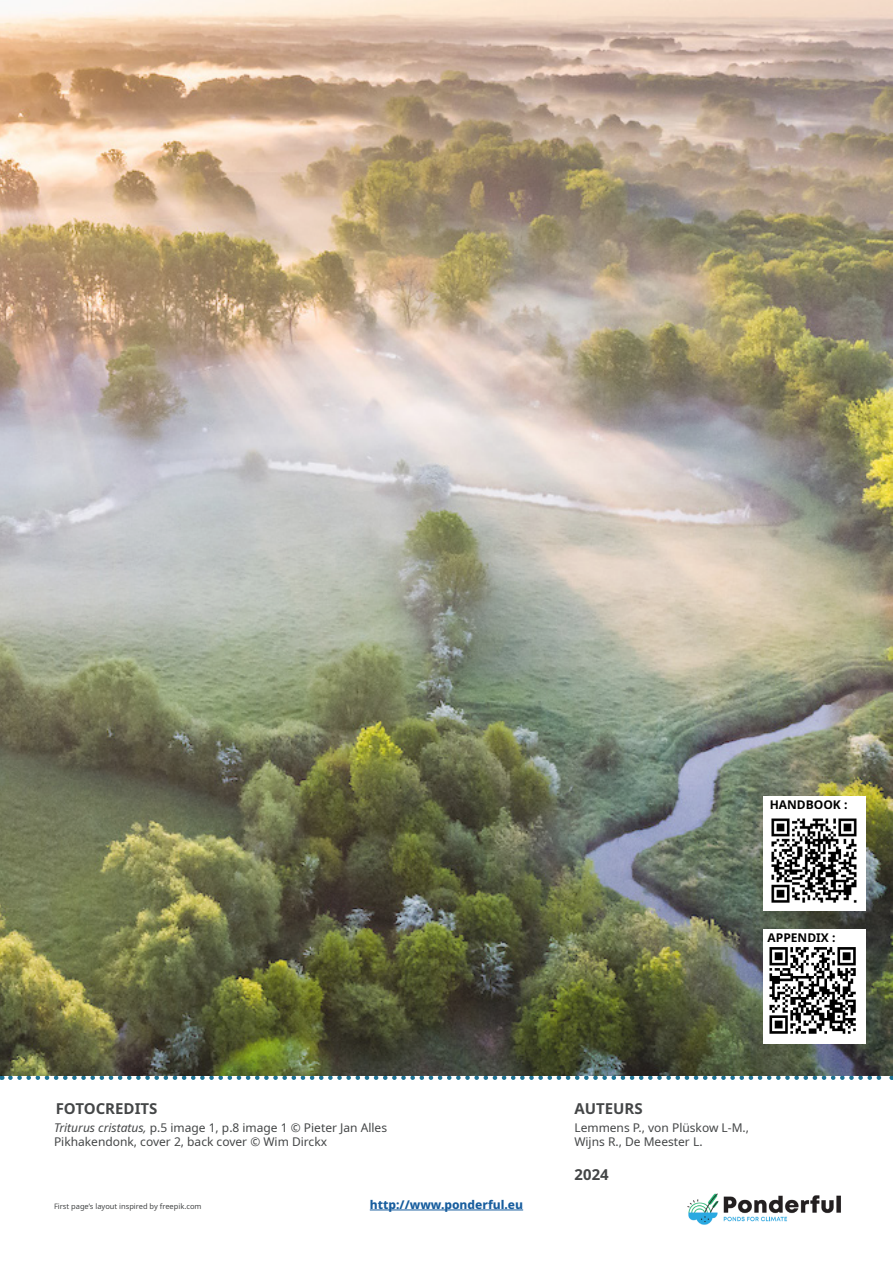
<style>
.page{position:relative;width:893px;height:1263px;background:#fff}
.page>*{position:absolute;margin:0;border:0;box-sizing:border-box;transform-origin:0 0}
.Titre2{font:700 15px "Noto Sans";color:#444647}
.Texte1{font:12px/14.4px "Noto Sans";color:#444647}
.Texte1-2{font:800 12px "Noto Sans";color:#175d9e}
.Titre2-2{font:700 12px "Noto Sans";color:#000001}
.Texte1-3{font:7.5px "Noto Sans";color:#444647}
.s1{font-style:italic}
</style>
<div class="page">
<svg style="left:10px;top:1075px;width:883px;height:5px"></svg>
<img style="left:1px;top:1px;width:892px;height:1074px">
<img style="left:687px;top:1193px;width:154px;height:32px">
<hr style="left:370px;top:1210px;width:153px;height:1px;background:#175d9e">
<div style="left:763px;top:929px;width:103px;height:114px;background:#fff"></div>
<div style="left:763px;top:796px;width:103px;height:114px;background:#fff"></div>
<img style="left:771px;top:818px;width:86px;height:85px">
<img style="left:769px;top:947px;width:87px;height:87px">
<p class="Titre2-2" style="left:770px;top:796px;width:79px">HANDBOOK :</p>
<p class="Titre2-2" style="left:767px;top:929px;width:69px">APPENDIX :</p>
<p class="Titre2" style="left:56px;top:1098px;width:103px">FOTOCREDITS</p>
<p class="Titre2" style="left:574px;top:1098px;width:70px">AUTEURS</p>
<p class="Texte1" style="left:54px;top:1120px;width:335px"><span class="s1">Triturus cristatus,</span> p.5 image 1, p.8 image 1 © Pieter Jan Alles</p>
<p class="Texte1" style="left:54px;top:1135px;width:275px">Pikhakendonk, cover 2, back cover © Wim Dirckx</p>
<p class="Texte1" style="left:574px;top:1120px;width:176px">Lemmens P., von Plüskow L-M.,<br>Wijns R., De Meester L.</p>
<p class="Texte1-3" style="left:54px;top:1201px;width:149px">First page’s layout inspired by freepik.com</p>
<p class="Texte1-2" style="left:370px;top:1195px;width:155px">http://www.ponderful.eu</p>
<p class="Titre2" style="left:574px;top:1164px;width:36px">2024</p>
</div>
